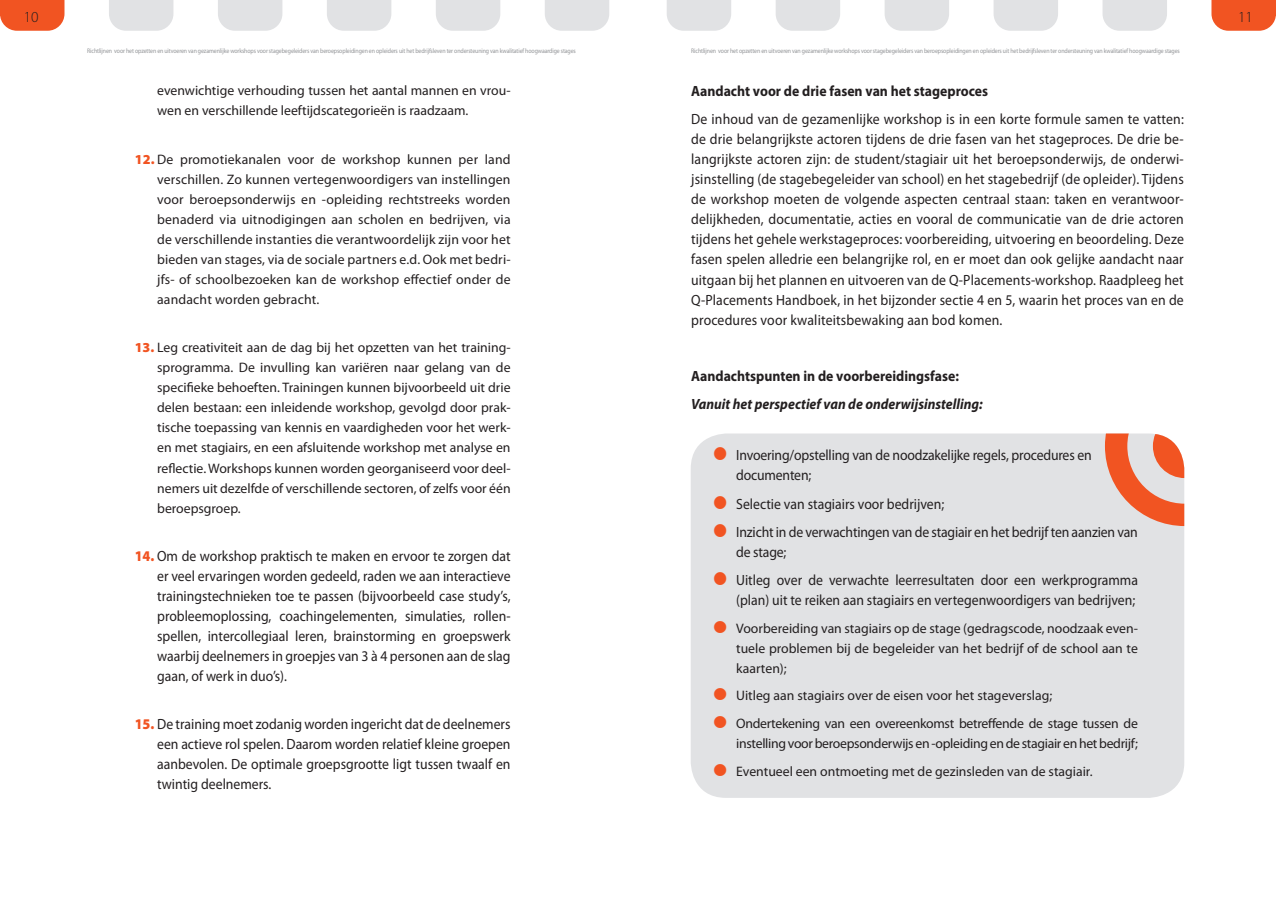
<style>
.page{position:relative;width:1276px;height:922px;background:#fff}
.page>*{position:absolute;margin:0;border:0;box-sizing:border-box;transform-origin:0 0}
.t1{font:300 15.38px "Myriad Pro";color:#231f20}
.t2{font:14.88px/20px "Myriad Pro";color:#231f20;text-align:justify;scale:.93 1}
.t3{font:700 14.88px "Myriad Pro";color:#231f20;scale:.93 1}
.t4{font:italic 700 14.88px "Myriad Pro";color:#231f20;scale:.93 1}
.t5{font:13.75px/20px "Myriad Pro";color:#231f20;text-align:justify}
.t6{font:13.75px/27.5px "Myriad Pro";letter-spacing:-.02em;color:#231f20}
.t7{font:6.62px "Myriad Pro";letter-spacing:-.02em;color:#939598;scale:.88 1}
.s1{font-weight:900;color:#f15422}
</style>
<div class="page">
<div style="left:218px;top:0;width:64px;height:31px;background:#e1e2e4"></div>
<div style="left:109px;top:0;width:64px;height:31px;background:#e1e2e4"></div>
<div style="left:327px;top:0;width:64px;height:31px;background:#e1e2e4"></div>
<svg style="left:0;top:0;width:64px;height:31px;background:#f15f30"></svg>
<div style="left:436px;top:0;width:64px;height:31px;background:#e1e2e4"></div>
<div style="left:545px;top:0;width:64px;height:31px;background:#e1e2e4"></div>
<svg style="left:993px;top:0;width:65px;height:31px;background:#e3e4e6"></svg>
<svg style="left:1102px;top:0;width:65px;height:31px;background:#e3e4e6"></svg>
<svg style="left:884px;top:0;width:65px;height:31px;background:#e3e4e6"></svg>
<svg style="left:1211px;top:0;width:65px;height:31px;background:#f26133"></svg>
<div style="left:776px;top:0;width:64px;height:31px;background:#e1e2e4"></div>
<div style="left:667px;top:0;width:64px;height:31px;background:#e1e2e4"></div>
<div style="left:691px;top:433px;width:493px;height:364px;background:#e1e2e4;border-radius:35px"></div>
<svg style="left:1105px;top:433px;width:79px;height:93px"></svg>
<p class="t1" style="left:24px;top:9px;width:16px">10</p>
<p class="t1" style="left:1238px;top:9px;width:16px">11</p>
<p class="t7" style="left:87px;top:47px;width:557px">Richtlijnen voor het opzetten en uitvoeren van gezamenlijke workshops voor stagebegeleiders van beroepsopleidingen en opleiders uit het bedrijfsleven ter ondersteuning van kwalitatief hoogwaardige stages</p>
<p class="t7" style="left:691px;top:47px;width:557px">Richtlijnen voor het opzetten en uitvoeren van gezamenlijke workshops voor stagebegeleiders van beroepsopleidingen en opleiders uit het bedrijfsleven ter ondersteuning van kwalitatief hoogwaardige stages</p>
<p class="t5" style="left:157px;top:81px;width:355px">evenwichtige verhouding tussen het aantal mannen en vrou&shy;wen en verschillende leeftijdscategorieën is raadzaam.</p>
<p class="t5" style="left:157px;top:149px;width:355px;text-indent:-22px"><span class="s1">12.</span> De promotiekanalen voor de workshop kunnen per land verschillen. Zo kunnen vertegenwoordigers van instellingen voor beroepsonderwijs en -opleiding rechtstreeks worden benaderd via uitnodigingen aan scholen en bedrijven, via de verschillende instanties die verantwoordelijk zijn voor het bieden van stages, via de sociale partners e.d. Ook met bedri&shy;jfs- of schoolbezoeken kan de workshop effectief onder de aandacht worden gebracht.</p>
<p class="t5" style="left:157px;top:337px;width:355px;text-indent:-22px"><span class="s1">13.</span> Leg creativiteit aan de dag bij het opzetten van het training&shy;sprogramma. De invulling kan variëren naar gelang van de specifieke behoeften. Trainingen kunnen bijvoorbeeld uit drie delen bestaan: een inleidende workshop, gevolgd door prak&shy;tische toepassing van kennis en vaardigheden voor het werk&shy;en met stagiairs, en een afsluitende workshop met analyse en reflectie. Workshops kunnen worden georganiseerd voor deel&shy;nemers uit dezelfde of verschillende sectoren, of zelfs voor één beroepsgroep.</p>
<p class="t2" style="left:157px;top:545px;width:381px;text-indent:-22px"><span class="s1">14.</span> Om de workshop praktisch te maken en ervoor te zorgen dat er veel ervaringen worden gedeeld, raden we aan interactieve trainingstechnieken toe te passen (bijvoorbeeld case study’s, probleemoplossing, coachingelementen, simulaties, rollen&shy;spellen, intercollegiaal leren, brainstorming en groepswerk waarbij deelnemers in groepjes van 3 à 4 personen aan de slag gaan, of werk in duo’s).</p>
<p class="t2" style="left:157px;top:714px;width:381px;text-indent:-22px"><span class="s1">15.</span> De training moet zodanig worden ingericht dat de deelnemers een actieve rol spelen. Daarom worden relatief kleine groepen aanbevolen. De optimale groepsgrootte ligt tussen twaalf en twintig deelnemers.</p>
<p class="t3" style="left:691px;top:81px;width:321px">Aandacht voor de drie fasen van het stageproces</p>
<p class="t2" style="left:691px;top:109px;width:531px">De inhoud van de gezamenlijke workshop is in een korte formule samen te vatten: de drie belangrijkste actoren tijdens de drie fasen van het stageproces. De drie be&shy;langrijkste actoren zijn: de student/stagiair uit het beroepsonderwijs, de onderwi&shy;jsinstelling (de stagebegeleider van school) en het stagebedrijf (de opleider). Tijdens de workshop moeten de volgende aspecten centraal staan: taken en verantwoor&shy;delijkheden, documentatie, acties en vooral de communicatie van de drie actoren tijdens het gehele werkstageproces: voorbereiding, uitvoering en beoordeling. Deze fasen spelen alledrie een belangrijke rol, en er moet dan ook gelijke aandacht naar uitgaan bij het plannen en uitvoeren van de Q-Placements-workshop. Raadpleeg het Q-Placements Handboek, in het bijzonder sectie 4 en 5, waarin het proces van en de procedures voor kwaliteitsbewaking aan bod komen.</p>
<p class="t3" style="left:691px;top:366px;width:289px">Aandachtspunten in de voorbereidingsfase:</p>
<p class="t4" style="left:691px;top:394px;width:315px">Vanuit het perspectief van de onderwijsinstelling:</p>
<p class="t2" style="left:736px;top:445px;width:384px">Invoering/opstelling van de noodzakelijke regels, procedures en documenten;</p>
<p class="t2" style="left:736px;top:489px;width:433px;line-height:28.1px">Selectie van stagiairs voor bedrijven;<br>Inzicht in de verwachtingen van de stagiair en het bedrijf ten aanzien van</p>
<p class="t2" style="left:736px;top:537px;width:433px;line-height:28.1px">de stage;<br>Uitleg over de verwachte leerresultaten door een werkprogramma</p>
<p class="t2" style="left:736px;top:589px;width:430px">(plan) uit te reiken aan stagiairs en vertegenwoordigers van bedrijven;</p>
<p class="t5" style="left:736px;top:618px;width:403px">Voorbereiding van stagiairs op de stage (gedragscode, noodzaak even&shy;tuele problemen bij de begeleider van het bedrijf of de school aan te kaarten);</p>
<p class="t6" style="left:736px;top:681px;width:403px">Uitleg aan stagiairs over de eisen voor het stageverslag;<br>Ondertekening van een overeenkomst betreffende de stage tussen de</p>
<p class="t6" style="left:736px;top:729px;width:403px">instelling voor beroepsonderwijs en -opleiding en de stagiair en het bedrijf;<br>Eventueel een ontmoeting met de gezinsleden van de stagiair.</p>
</div>
